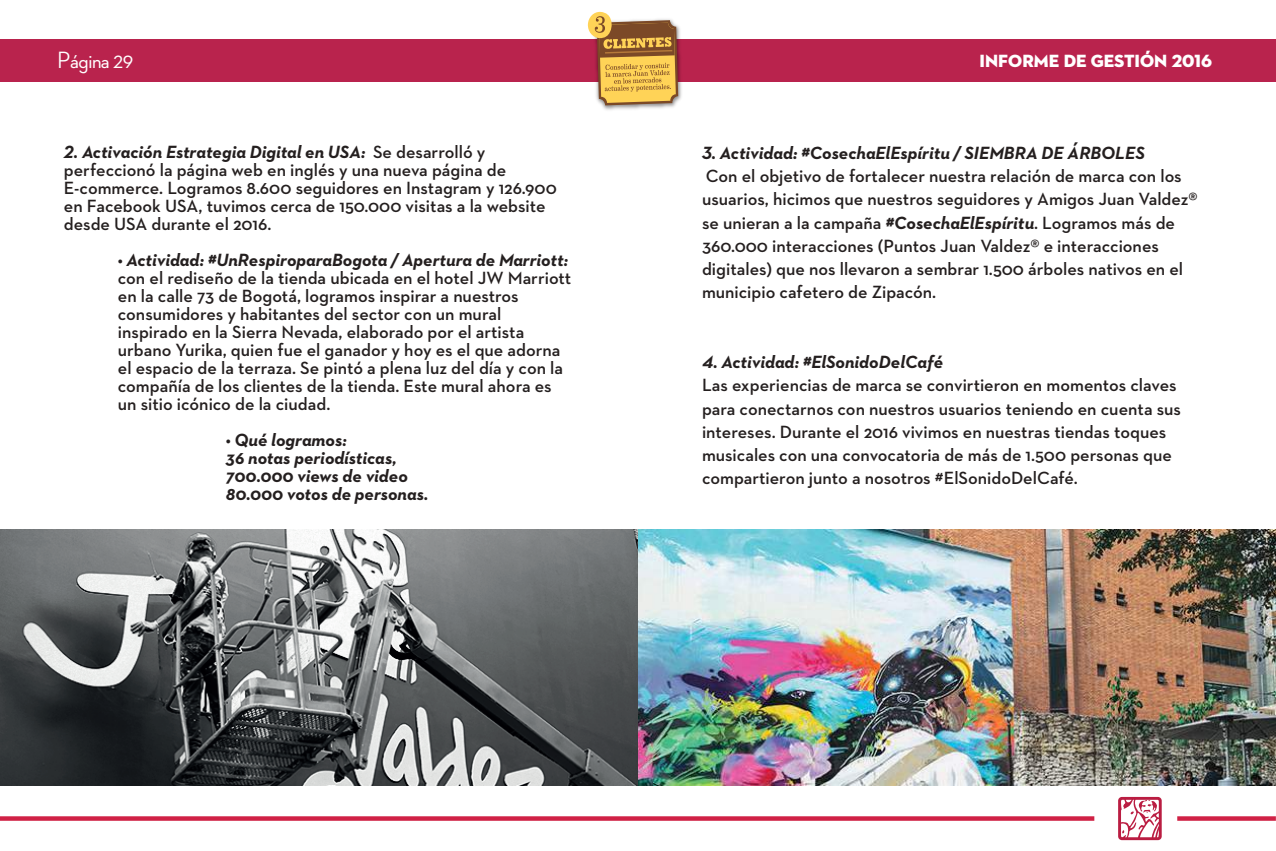
<style>
.page{position:relative;width:1276px;height:851px;background:#fff}
.page>*{position:absolute;margin:0;border:0;box-sizing:border-box;transform-origin:0 0}
.t1{font:500 24px "Neutraface 2 Display";letter-spacing:-.015em;color:#fff}
.t2{font:600 18px/18px "Neutraface 2 Text";color:#241f1f}
.t3{font:italic 700 18px/18px "Neutraface 2 Text";color:#241f1f}
.t4{font:18px "Neutraface 2 Display Titling";color:#fff}
.s1{font-weight:700;font-style:italic}
</style>
<div class="page">
<svg style="left:0;top:816px;width:1094px;height:4px;background:#d33052"></svg>
<svg style="left:1118px;top:796px;width:43px;height:44px"></svg>
<svg style="left:1177px;top:816px;width:98px;height:4px"></svg>
<div style="left:0;top:40px;width:1276px;height:42px;background:#b9234d"></div>
<img style="left:569px;top:26px;width:138px;height:84px">
<svg style="left:587px;top:11px;width:91px;height:94px"></svg>
<img style="left:0;top:530px;width:1276px;height:255px">
<h1 class="t1" style="left:57px;top:47px;width:78px">Página 29</h1>
<p class="t4" style="left:979px;top:49px;width:234px">INFORME DE GESTIÓN 2016</p>
<p class="t2" style="left:64px;top:142px;width:494px"><span class="s1">2. Activación Estrategia Digital en USA:</span> Se desarrolló y perfeccionó la página web en inglés y una nueva página de E-commerce. Logramos 8.600 seguidores en Instagram y 126.900 en Facebook USA, tuvimos cerca de 150.000 visitas a la website desde USA durante el 2016.</p>
<p class="t3" style="left:118px;top:250px;width:452px">• Actividad: #UnRespiroparaBogota / Apertura de Marriott:</p>
<p class="t2" style="left:118px;top:268px;width:455px">con el rediseño de la tienda ubicada en el hotel JW Marriott en la calle 73 de Bogotá, logramos inspirar a nuestros consumidores y habitantes del sector con un mural inspirado en la Sierra Nevada, elaborado por el artista urbano Yurika, quien fue el ganador y hoy es el que adorna el espacio de la terraza. Se pintó a plena luz del día y con la compañía de los clientes de la tienda. Este mural ahora es un sitio icónico de la ciudad.</p>
<p class="t3" style="left:226px;top:430px;width:204px">• Qué logramos:<br>36 notas periodísticas,<br>700.000 views de video<br>80.000 votos de personas.</p>
<p class="t3" style="left:702px;top:143px;width:444px">3. Actividad: #CosechaElEspíritu / SIEMBRA DE ÁRBOLES</p>
<p class="t2" style="left:702px;top:164px;width:497px;line-height:23.2px">Con el objetivo de fortalecer nuestra relación de marca con los usuarios, hicimos que nuestros seguidores y Amigos Juan Valdez® se unieran a la campaña <span class="s1">#CosechaElEspíritu</span>. Logramos más de 360.000 interacciones (Puntos Juan Valdez® e interacciones digitales) que nos llevaron a sembrar 1.500 árboles nativos en el municipio cafetero de Zipacón.</p>
<p class="t3" style="left:702px;top:353px;width:243px">4. Actividad: #ElSonidoDelCafé</p>
<p class="t2" style="left:702px;top:373px;width:480px;line-height:23.2px">Las experiencias de marca se convirtieron en momentos claves para conectarnos con nuestros usuarios teniendo en cuenta sus intereses. Durante el 2016 vivimos en nuestras tiendas toques musicales con una convocatoria de más de 1.500 personas que compartieron junto a nosotros #ElSonidoDelCafé.</p>
</div>
